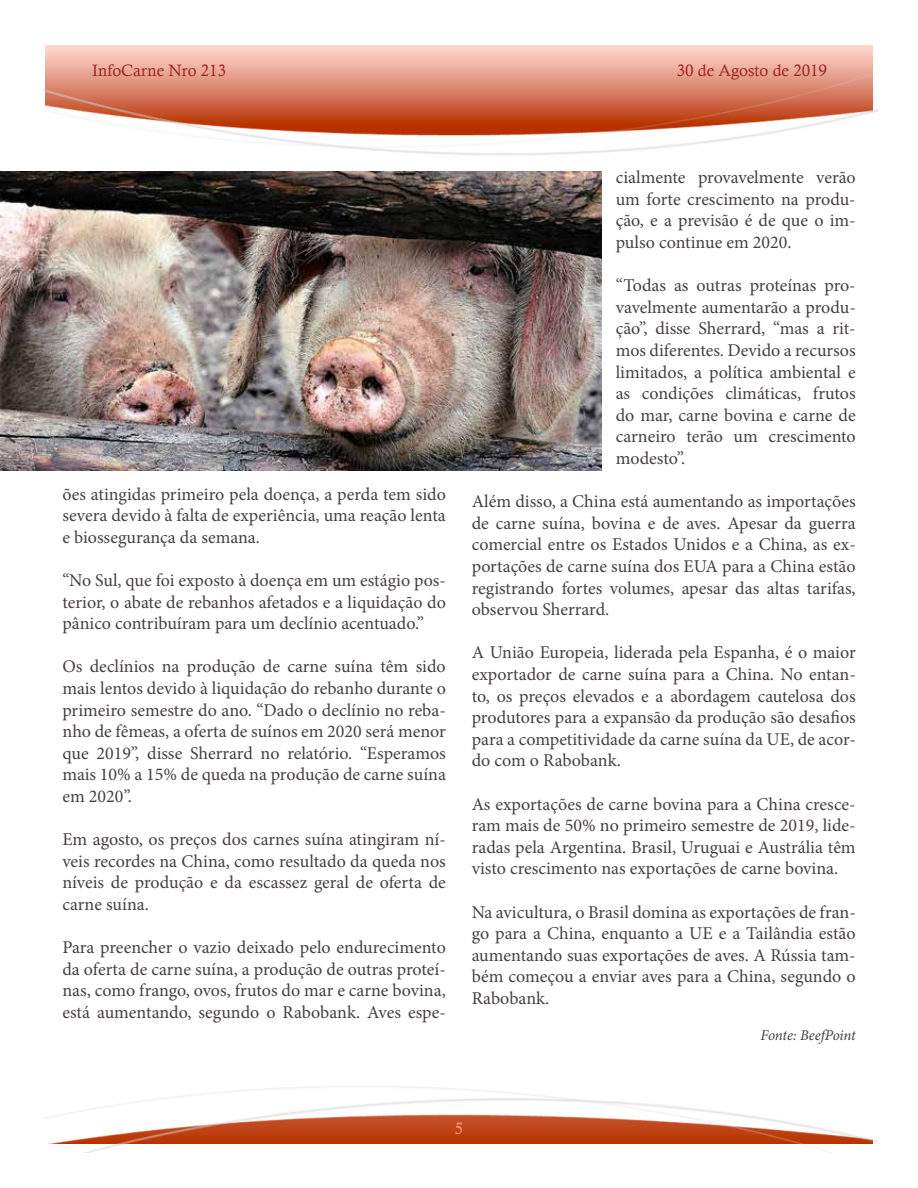
<style>
.page{position:relative;width:918px;height:1188px;background:#fff}
.page>*{position:absolute;margin:0;border:0;box-sizing:border-box;transform-origin:0 0}
.t1{font:18px/21.6px "Minion Pro";color:#463f42;text-align:justify}
.t2{font:16.5px "Calisto";color:#a1261f}
.t3{font:16.5px "Calisto";color:#f39889}
.t4{font:italic 15px "Minion Pro";letter-spacing:-.01em;color:#463f42}
</style>
<div class="page">
<img style="left:44px;top:45px;width:834px;height:1107px">
<img style="left:0;top:171px;width:602px;height:299px">
<p class="t2" style="left:92px;top:61px;width:135px">InfoCarne Nro 213</p>
<p class="t2" style="left:677px;top:61px;width:152px">30 de Agosto de 2019</p>
<p class="t1" style="left:62px;top:483px;width:385px">ões atingidas primeiro pela doença, a perda tem sido severa devido à falta de experiência, uma reação lenta e biossegurança da semana.</p>
<p class="t1" style="left:62px;top:570px;width:385px">“No Sul, que foi exposto à doença em um estágio pos&shy;terior, o abate de rebanhos afetados e a liquidação do pânico contribuíram para um declínio acentuado.”</p>
<p class="t1" style="left:62px;top:656px;width:385px">Os declínios na produção de carne suína têm sido mais lentos devido à liquidação do rebanho durante o primeiro semestre do ano. “Dado o declínio no reba&shy;nho de fêmeas, a oferta de suínos em 2020 será menor que 2019”, disse Sherrard no relatório. “Esperamos mais 10% a 15% de queda na produção de carne suína em 2020”.</p>
<p class="t1" style="left:62px;top:829px;width:385px">Em agosto, os preços dos carnes suína atingiram ní&shy;veis recordes na China, como resultado da queda nos níveis de produção e da escassez geral de oferta de carne suína.</p>
<p class="t1" style="left:62px;top:937px;width:385px">Para preencher o vazio deixado pelo endurecimento da oferta de carne suína, a produção de outras proteí&shy;nas, como frango, ovos, frutos do mar e carne bovina, está aumentando, segundo o Rabobank. Aves espe-</p>
<p class="t1" style="left:616px;top:167px;width:242px">cialmente provavelmente verão um forte crescimento na produ&shy;ção, e a previsão é de que o im&shy;pulso continue em 2020.</p>
<p class="t1" style="left:616px;top:275px;width:242px">“Todas as outras proteínas pro&shy;vavelmente aumentarão a produ&shy;ção”, disse Sherrard, “mas a rit&shy;mos diferentes. Devido a recursos limitados, a política ambiental e as condições climáticas, frutos do mar, carne bovina e carne de carneiro terão um crescimento modesto”.</p>
<p class="t1" style="left:472px;top:491px;width:386px">Além disso, a China está aumentando as importações de carne suína, bovina e de aves. Apesar da guerra comercial entre os Estados Unidos e a China, as ex&shy;portações de carne suína dos EUA para a China estão registrando fortes volumes, apesar das altas tarifas, observou Sherrard.</p>
<p class="t1" style="left:472px;top:642px;width:386px">A União Europeia, liderada pela Espanha, é o maior exportador de carne suína para a China. No entan&shy;to, os preços elevados e a abordagem cautelosa dos produtores para a expansão da produção são desafios para a competitividade da carne suína da UE, de acor&shy;do com o Rabobank.</p>
<p class="t1" style="left:472px;top:793px;width:385px">As exportações de carne bovina para a China cresce&shy;ram mais de 50% no primeiro semestre de 2019, lide&shy;radas pela Argentina. Brasil, Uruguai e Austrália têm visto crescimento nas exportações de carne bovina.</p>
<p class="t1" style="left:472px;top:901px;width:386px">Na avicultura, o Brasil domina as exportações de fran&shy;go para a China, enquanto a UE e a Tailândia estão aumentando suas exportações de aves. A Rússia tam&shy;bém começou a enviar aves para a China, segundo o Rabobank.</p>
<p class="t4" style="left:761px;top:1025px;width:97px">Fonte: BeefPoint</p>
<p class="t3" style="left:455px;top:1118px;width:10px">5</p>
</div>
